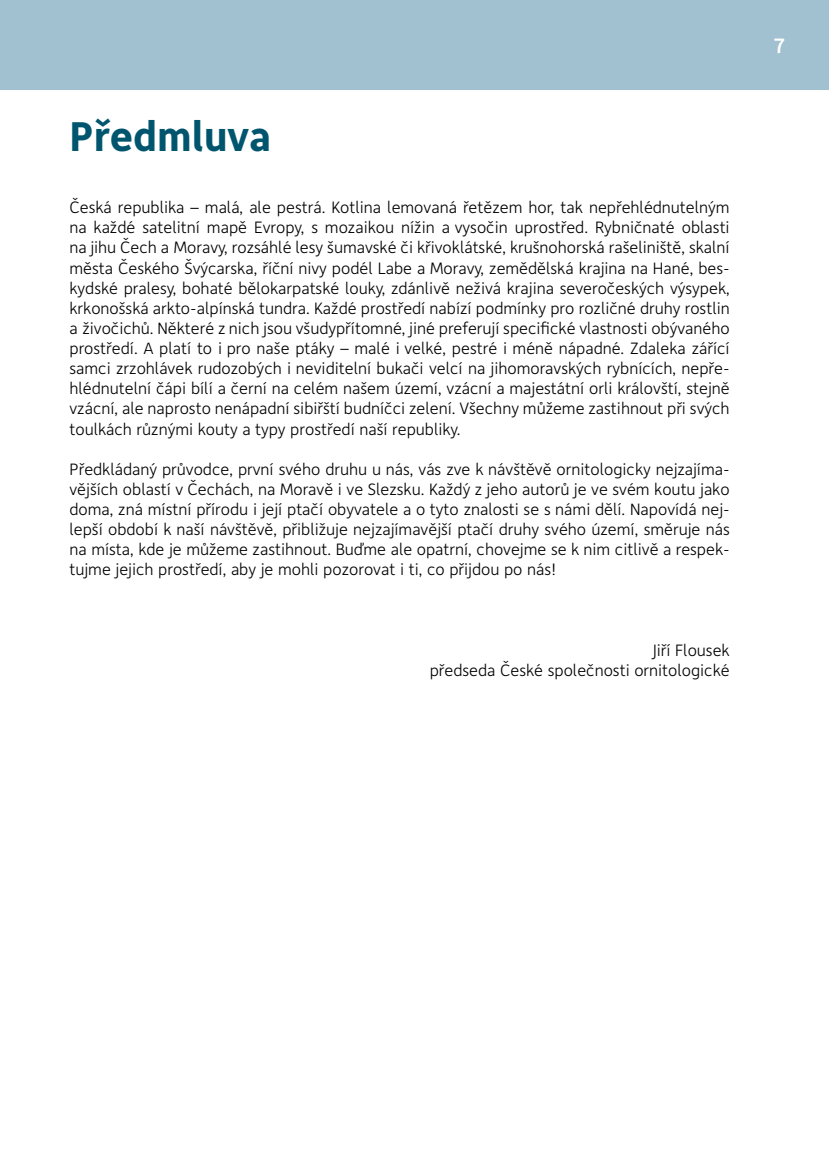
<style>
.page{position:relative;width:829px;height:1166px;background:#fff}
.page>*{position:absolute;margin:0;border:0;box-sizing:border-box;transform-origin:0 0}
.titulky_ostatni{font:700 42px "Depot";color:#00556e}
.t1{font:500 21px "Depot";color:#fff}
.text_predmluva_atd{font:300 16.62px/20.1px "Depot";color:#000;text-align:justify}
.Normální{font:300 16.62px "Depot";color:#000}
</style>
<div class="page">
<div style="left:0;top:0;width:828px;height:89px;background:#a1c0d0"></div>
<p class="titulky_ostatni" style="left:69px;top:110px;width:203px">Předmluva</p>
<p class="text_predmluva_atd" style="left:69px;top:197px;width:661px">Česká republika – malá, ale pestrá. Kotlina lemovaná řetězem hor, tak nepřehlédnutelným na každé satelitní mapě Evropy, s mozaikou nížin a vysočin uprostřed. Rybničnaté oblasti na jihu Čech a Moravy, rozsáhlé lesy šumavské či křivoklátské, krušnohorská rašeliniště, skalní města Českého Švýcarska, říční nivy podél Labe a Moravy, zemědělská krajina na Hané, bes&shy;kydské pralesy, bohaté bělokarpatské louky, zdánlivě neživá krajina severočeských výsypek, krkonošská arkto-alpínská tundra. Každé prostředí nabízí podmínky pro rozličné druhy rostlin a živočichů. Některé z nich jsou všudypřítomné, jiné preferují specifické vlastnosti obývaného prostředí. A platí to i pro naše ptáky – malé i velké, pestré i méně nápadné. Zdaleka zářící samci zrzohlávek rudozobých i neviditelní bukači velcí na jihomoravských rybnících, nepře&shy;hlédnutelní čápi bílí a černí na celém našem území, vzácní a majestátní orli královští, stejně vzácní, ale naprosto nenápadní sibiřští budníčci zelení. Všechny můžeme zastihnout při svých toulkách různými kouty a typy prostředí naší republiky.</p>
<p class="text_predmluva_atd" style="left:69px;top:459px;width:661px">Předkládaný průvodce, první svého druhu u nás, vás zve k návštěvě ornitologicky nejzajíma&shy;vějších oblastí v Čechách, na Moravě i ve Slezsku. Každý z jeho autorů je ve svém koutu jako doma, zná místní přírodu i její ptačí obyvatele a o tyto znalosti se s námi dělí. Napovídá nej&shy;lepší období k naší návštěvě, přibližuje nejzajímavější ptačí druhy svého území, směruje nás na místa, kde je můžeme zastihnout. Buďme ale opatrní, chovejme se k nim citlivě a respek&shy;tujme jejich prostředí, aby je mohli pozorovat i ti, co přijdou po nás!</p>
<p class="Normální" style="left:653px;top:640px;width:78px">Jiří Flousek</p>
<p class="Normální" style="left:429px;top:660px;width:301px">předseda České společnosti ornitologické</p>
<p class="t1" style="left:773px;top:32px;width:14px">7</p>
</div>
